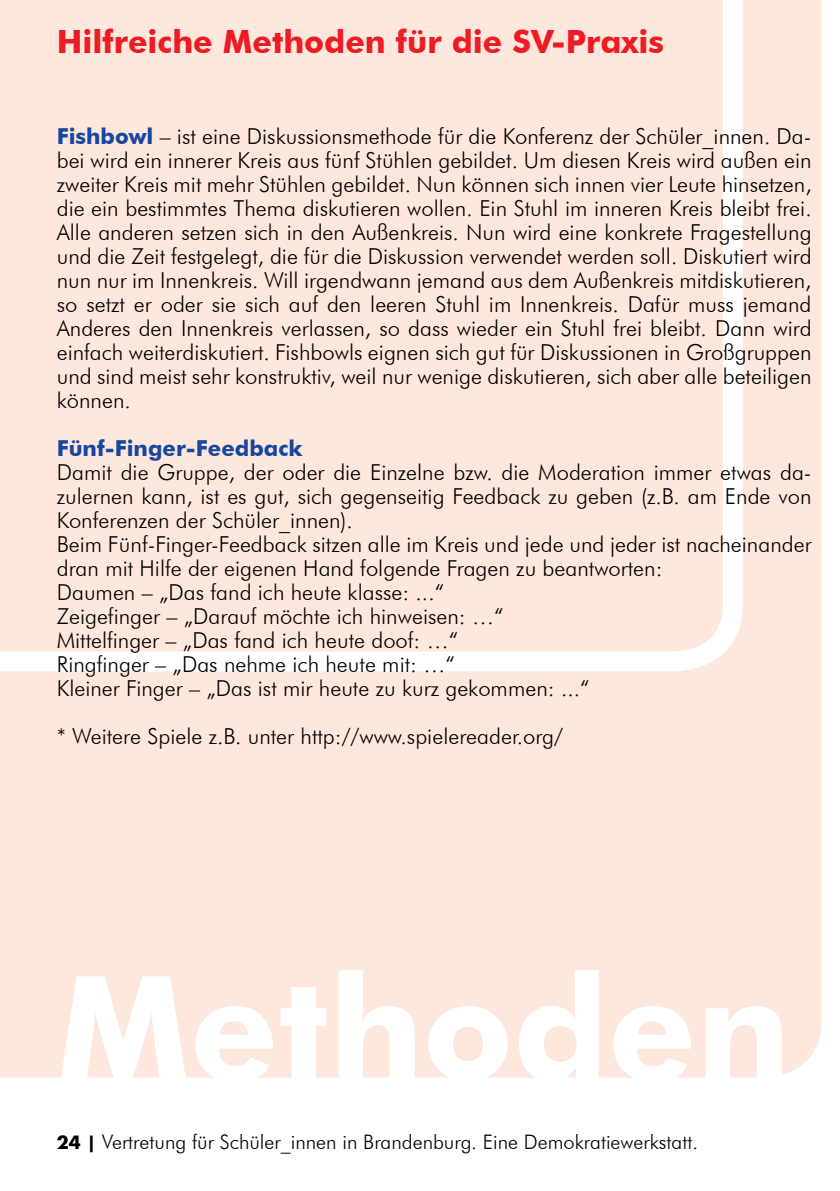
<style>
.page{position:relative;width:840px;height:1191px;background:#fff}
.page>*{position:absolute;margin:0;border:0;box-sizing:border-box;transform-origin:0 0}
.t1{font:700 144px "Futura BT";color:#fff}
.t2{font:700 32px "Futura BT";color:#ed1c24}
.t3{font:300 22px/24px "Futura BT";color:#000;text-align:justify}
.t4{font:700 22px "Futura BT";color:#17479e}
.t5{font:300 20px "Futura BT";color:#000}
.s1{font-weight:700;color:#17479e}
.s2{font-family:"Futura";font-weight:700}
</style>
<div class="page">
<div style="left:0;top:0;width:821px;height:1077px;background:#fee7dc"></div>
<div style="left:0;top:0;width:742px;height:671px;background:#fee7dc"></div>
<h2 class="t2" style="left:57px;top:22px;width:608px">Hilfreiche Methoden für die SV-Praxis</h2>
<p class="t3" style="left:57px;top:124px;width:756px"><span class="s1">Fishbowl</span> – ist eine Diskussionsmethode für die Konferenz der Schüler_innen. Da&shy;bei wird ein innerer Kreis aus fünf Stühlen gebildet. Um diesen Kreis wird außen ein zweiter Kreis mit mehr Stühlen gebildet. Nun können sich innen vier Leute hinsetzen, die ein bestimmtes Thema diskutieren wollen. Ein Stuhl im inneren Kreis bleibt frei.<br>Alle anderen setzen sich in den Außenkreis. Nun wird eine konkrete Fragestellung und die Zeit festgelegt, die für die Diskussion verwendet werden soll. Diskutiert wird nun nur im Innenkreis. Will irgendwann jemand aus dem Außenkreis mitdiskutieren, so setzt er oder sie sich auf den leeren Stuhl im Innenkreis. Dafür muss jemand Anderes den Innenkreis verlassen, so dass wieder ein Stuhl frei bleibt. Dann wird einfach weiterdiskutiert. Fishbowls eignen sich gut für Diskussionen in Großgruppen und sind meist sehr konstruktiv, weil nur wenige diskutieren, sich aber alle beteiligen können.</p>
<p class="t4" style="left:57px;top:435px;width:247px">Fünf-Finger-Feedback</p>
<p class="t3" style="left:57px;top:460px;width:756px;text-align:left">Damit die Gruppe, der oder die Einzelne bzw. die Moderation immer etwas da&shy;zulernen kann, ist es gut, sich gegenseitig Feedback zu geben (z.B. am Ende von Konferenzen der Schüler_innen).<br>Beim Fünf-Finger-Feedback sitzen alle im Kreis und jede und jeder ist nacheinander dran mit Hilfe der eigenen Hand folgende Fragen zu beantworten:<br>Daumen – „Das fand ich heute klasse: ...“<br>Zeigefinger – „Darauf möchte ich hinweisen: …“<br>Mittelfinger – „Das fand ich heute doof: …“<br>Ringfinger – „Das nehme ich heute mit: …“<br>Kleiner Finger – „Das ist mir heute zu kurz gekommen: ...“</p>
<p class="t3" style="left:57px;top:724px;width:507px">* Weitere Spiele z.B. unter http://www.spielereader.org/</p>
<h1 class="t1" style="left:57px;top:940px;width:734px">Methoden</h1>
<p class="t5" style="left:57px;top:1130px;width:642px"><span class="s2">24 |</span> Vertretung für Schüler_innen in Brandenburg. Eine Demokratiewerkstatt.</p>
</div>
